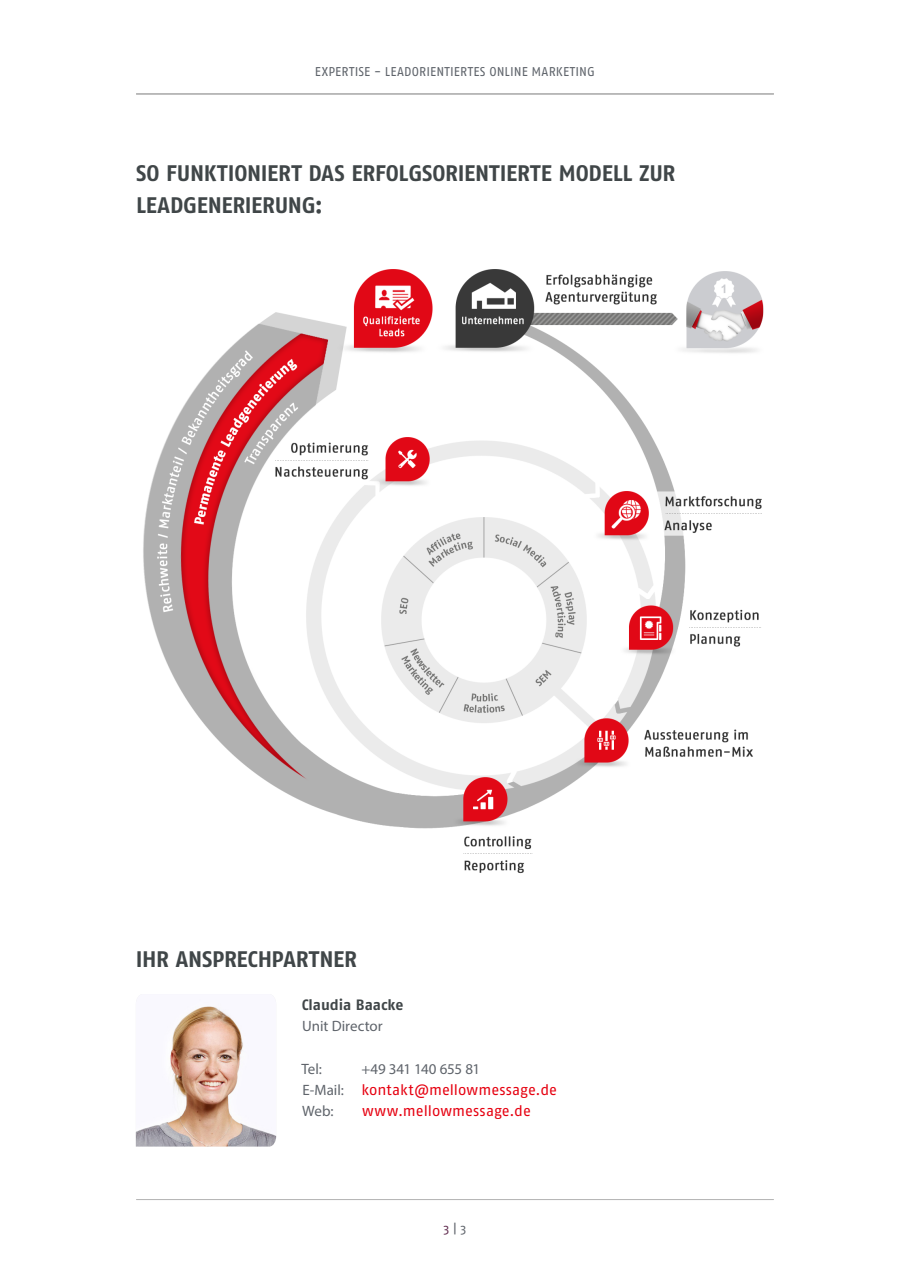
<style>
.page{position:relative;width:910px;height:1280px;background:#fff}
.page>*{position:absolute;margin:0;border:0;box-sizing:border-box;transform-origin:0 0}
.t1{font:700 22.5px "Fago No Lf";letter-spacing:-.01em;color:#404648}
.Fliesstext{font:15px "Fago No";letter-spacing:.005em;color:#e60010}
.Fliesstext-2{font:15px "Myriad Pro";letter-spacing:-.005em;color:#5f646b}
.Fliesstext-3{font:15px "Myriad Pro";letter-spacing:-.025em;color:#5f646b}
.t2{font:700 15px "Fago No Lf";letter-spacing:-.005em;color:#404648}
.t3{font:12.75px "Fago No";letter-spacing:.015em;color:#5f646b}
.s1{font-family:"Myriad Pro";color:#5f646b}
.s2{color:#622d50}
</style>
<div class="page">
<hr style="left:136px;top:94px;width:637px;height:1px;background:#b2b2b2">
<hr style="left:136px;top:1199px;width:637px;height:1px;background:#b2b2b2">
<img style="left:143px;top:269px;width:621px;height:605px">
<img style="left:136px;top:1006px;width:140px;height:140px">
<p class="t3" style="left:315px;top:64px;width:282px">EXPERTISE - LEADORIENTIERTES ONLINE MARKETING</p>
<h3 class="t1" style="left:136px;top:160px;width:541px">SO FUNKTIONIERT DAS ERFOLGSORIENTIERTE MODELL ZUR</h3>
<h3 class="t1" style="left:136px;top:192px;width:188px">LEADGENERIERUNG:</h3>
<h3 class="t1" style="left:136px;top:946px;width:223px">IHR ANSPRECHPARTNER</h3>
<h5 class="t2" style="left:302px;top:996px;width:103px">Claudia Baacke</h5>
<p class="Fliesstext-2" style="left:302px;top:1017px;width:82px">Unit Director</p>
<p class="Fliesstext-2" style="left:301px;top:1059px;width:22px">Tel:</p>
<p class="Fliesstext-3" style="left:361px;top:1059px;width:120px">+49 341 140 655 81</p>
<p class="Fliesstext" style="left:302px;top:1081px;width:256px"><span class="s1">E-Mail:</span> kontakt@mellowmessage.de</p>
<p class="Fliesstext-2" style="left:302px;top:1102px;width:33px">Web:</p>
<p class="Fliesstext" style="left:362px;top:1102px;width:170px">www.mellowmessage.de</p>
<p class="t3" style="left:443px;top:1221px;width:25px"><span class="s2">3</span> | 3</p>
</div>
